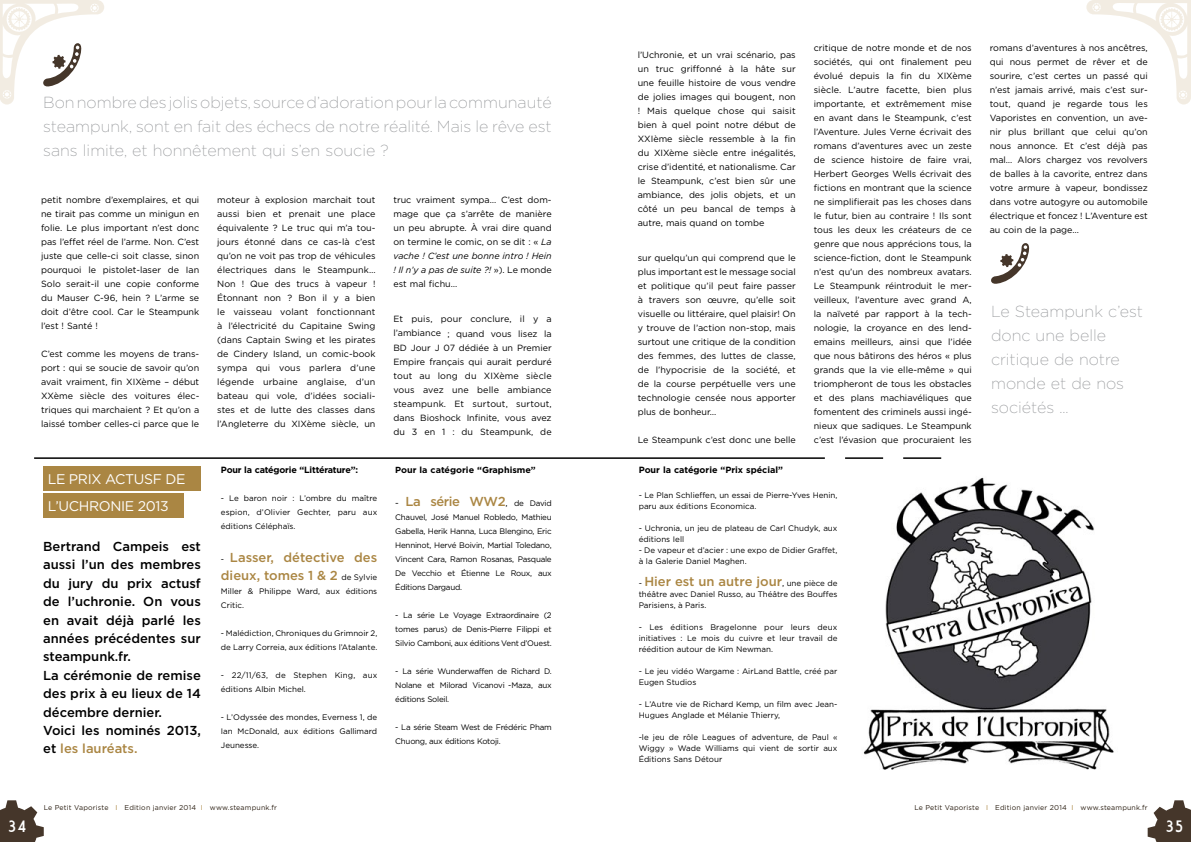
<style>
.page{position:relative;width:1191px;height:842px;background:#fff}
.page>*{position:absolute;margin:0;border:0;box-sizing:border-box;transform-origin:0 0}
.t1{font:200 16px/24px "Gotham";color:#939598;text-align:justify}
.t2{font:16px "Mouse Deco";color:#fff}
.t3{font:14px "Gotham";letter-spacing:-.025em;color:#fff}
.t4{font:500 13px/18.4px "Gotham";color:#000}
.t5{font:500 13px/18.4px "Gotham";color:#aa8643}
.t6{font:500 13px "Gotham";letter-spacing:-.03em;color:#aa8643}
.t7{font:9px/14px "Gotham";color:#000;text-align:justify}
.t8{font:700 9px "Gotham";letter-spacing:-.02em;color:#000}
.t9{font:700 9px "Gotham";color:#000}
.t10{font:700 8.8px "Gotham";color:#000}
.t11{font:8px/14px "Gotham";color:#000}
.t12{font:8px/14px "Gotham";letter-spacing:-.03em;color:#000}
.t13{font:7px "Gotham";letter-spacing:.025em;color:#2b1f13}
.s1{color:#aa8643}
.s2{font-style:italic}
.s3{font-weight:400;font-size:8px;color:#000}
.s4{font-weight:400;font-size:9px;color:#000}
</style>
<div class="page">
<svg style="left:991px;top:243px;width:38px;height:41px"></svg>
<svg style="left:1086px;top:0;width:105px;height:105px"></svg>
<svg style="left:0;top:0;width:104px;height:105px"></svg>
<svg style="left:0;top:800px;width:44px;height:42px"></svg>
<svg style="left:1147px;top:800px;width:44px;height:42px"></svg>
<hr style="left:34px;top:457px;width:791px;height:2px;background:#000">
<div style="left:43px;top:466px;width:158px;height:24px;background:#aa8643"></div>
<div style="left:43px;top:493px;width:141px;height:24px;background:#aa8643"></div>
<hr style="left:903px;top:457px;width:38px;height:2px;background:#000">
<hr style="left:845px;top:457px;width:38px;height:2px;background:#000">
<img style="left:863px;top:477px;width:251px;height:293px">
<h1 class="t1" style="left:43px;top:90px;width:510px">Bon nombre des jolis objets, source d’adoration pour la communauté steampunk, sont en fait des échecs de notre réalité. Mais le rêve est sans limite, et honnêtement qui s’en soucie ?</h1>
<p class="t7" style="left:41px;top:193px;width:160px">petit nombre d’exemplaires, et qui ne tirait pas comme un minigun en folie. Le plus important n’est donc pas l’effet réel de l’arme. Non. C’est juste que celle-ci soit classe, sinon pourquoi le pistolet-laser de Ian Solo serait-il une copie conforme du Mauser C-96, hein ? L’arme se doit d’être cool. Car le Steampunk l’est ! Santé !</p>
<p class="t7" style="left:41px;top:347px;width:160px">C’est comme les moyens de trans&shy;port : qui se soucie de savoir qu’on avait vraiment, fin XIXème – début XXème siècle des voitures élec&shy;triques qui marchaient ? Et qu’on a laissé tomber celles-ci parce que le</p>
<h2 class="t3" style="left:48px;top:470px;width:30px">Le prix</h2>
<h2 class="t3" style="left:105px;top:470px;width:11px">actusf</h2>
<h2 class="t3" style="left:165px;top:470px;width:10px">de</h2>
<h2 class="t3" style="left:48px;top:497px;width:22px">l’uchronie</h2>
<h2 class="t3" style="left:138px;top:497px;width:32px">2013</h2>
<p class="t4" style="left:43px;top:537px;width:159px">Bertrand Campeis est aussi l’un des membres du jury du prix actusf de l’uchronie. On vous en avait déjà parlé les années précédentes sur steampunk.fr.<br>La cérémonie de remise des prix à eu lieux de 14 décembre dernier.<br>Voici les nominés 2013, et <span class="s1">les lauréats.</span></p>
<p class="t7" style="left:217px;top:193px;width:160px">moteur à explosion marchait tout aussi bien et prenait une place équivalente ? Le truc qui m’a tou&shy;jours étonné dans ce cas-là c’est qu’on ne voit pas trop de véhicules électriques dans le Steampunk… Non ! Que des trucs à vapeur !<br>Étonnant non ? Bon il y a bien le vaisseau volant fonctionnant à l’électricité du Capitaine Swing (dans Captain Swing et les pirates de Cindery Island, un comic-book sympa qui vous parlera d’une légende urbaine anglaise, d’un bateau qui vole, d’idées sociali&shy;stes et de lutte des classes dans l’Angleterre du XIXème siècle, un</p>
<p class="t7" style="left:393px;top:193px;width:160px">truc vraiment sympa… C’est dom&shy;mage que ça s’arrête de manière un peu abrupte. À vrai dire quand on termine le comic, on se dit : « <span class="s2">La vache ! C’est une bonne intro ! Hein ! Il n’y a pas de suite ?!</span> »). Le monde est mal fichu…</p>
<p class="t7" style="left:393px;top:311px;width:160px;line-height:15px">Et puis, pour conclure, il y a l’ambiance ; quand vous lisez la</p>
<p class="t7" style="left:393px;top:341px;width:160px">BD Jour J 07 dédiée à un Premier Empire français qui aurait perduré tout au long du XIXème siècle vous avez une belle ambiance steampunk. Et surtout, surtout, dans Bioshock Infinite, vous avez du 3 en 1 : du Steampunk, de</p>
<p class="t8" style="left:221px;top:465px;width:139px">Pour la catégorie “Littérature”:</p>
<p class="t11" style="left:221px;top:491px;width:158px;text-align:justify">- Le baron noir : L’ombre du maître espion, d’Olivier Gechter, paru aux éditions Céléphaïs.</p>
<h3 class="t5" style="left:221px;top:548px;width:158px"><span class="s3">-</span> Lasser, détective des dieux, tomes 1 &amp; 2 <span class="s3">de Sylvie</span></h3>
<p class="t11" style="left:221px;top:584px;width:158px">Miller &amp; Philippe Ward, aux éditions<br>Critic.</p>
<p class="t11" style="left:221px;top:626px;width:158px">- Malédiction, Chroniques du Grimnoir 2, de Larry Correia, aux éditions l’Atalante.</p>
<p class="t11" style="left:221px;top:668px;width:158px">- 22/11/63, de Stephen King, aux éditions Albin Michel.</p>
<p class="t11" style="left:221px;top:710px;width:158px;text-align:justify">- L’Odyssée des mondes, Everness 1, de Ian McDonald, aux éditions Gallimard Jeunesse.</p>
<p class="t10" style="left:395px;top:465px;width:142px">Pour la catégorie “Graphisme”</p>
<h3 class="t6" style="left:395px;top:493px;width:158px"><span class="s4">-</span> La série WW2<span class="s4">,</span> <span class="s3">de David</span></h3>
<p class="t11" style="left:395px;top:510px;width:158px;text-align:justify">Chauvel, José Manuel Robledo, Mathieu Gabella, Herik Hanna, Luca Blengino, Eric Henninot, Hervé Boivin, Martial Toledano, Vincent Cara, Ramon Rosanas, Pasquale De Vecchio et Étienne Le Roux, aux Éditions Dargaud.</p>
<p class="t11" style="left:395px;top:608px;width:158px;text-align:justify">- La série Le Voyage Extraordinaire (2 tomes parus) de Denis-Pierre Filippi et Silvio Camboni, aux éditions Vent d’Ouest.</p>
<p class="t11" style="left:395px;top:664px;width:158px;text-align:justify">- La série Wunderwaffen de Richard D.<br>Nolane et Milorad Vicanović-Maza, aux éditions Soleil.</p>
<p class="t12" style="left:395px;top:720px;width:158px">- La série Steam West de Frédéric Pham<br>Chuong, aux éditions Kotoji.</p>
<p class="t7" style="left:638px;top:48px;width:159px">l’Uchronie, et un vrai scénario, pas un truc griffonné à la hâte sur une feuille histoire de vous vendre de jolies images qui bougent, non ! Mais quelque chose qui saisit bien à quel point notre début de XXIème siècle ressemble à la fin du XIXème siècle entre inégalités, crise d’identité, et nationalisme. Car le Steampunk, c’est bien sûr une ambiance, des jolis objets, et un côté un peu bancal de temps à autre, mais quand on tombe</p>
<p class="t7" style="left:638px;top:251px;width:159px">sur quelqu’un qui comprend que le plus important est le message social et politique qu’il peut faire passer à travers son œuvre, qu’elle soit visuelle ou littéraire, quel plaisir! On y trouve de l’action non-stop, mais surtout une critique de la condition des femmes, des luttes de classe, de l’hypocrisie de la société, et de la course perpétuelle vers une technologie censée nous apporter plus de bonheur…</p>
<p class="t7" style="left:638px;top:433px;width:159px">Le Steampunk c’est donc une belle</p>
<p class="t7" style="left:813px;top:41px;width:160px">critique de notre monde et de nos sociétés, qui ont finalement peu évolué depuis la fin du XIXème siècle. L’autre facette, bien plus importante, et extrêmement mise en avant dans le Steampunk, c’est l’Aventure. Jules Verne écrivait des romans d’aventures avec un zeste de science histoire de faire vrai, Herbert Georges Wells écrivait des fictions en montrant que la science ne simplifierait pas les choses dans le futur, bien au contraire ! Ils sont tous les deux les créateurs de ce genre que nous apprécions tous, la science-fiction, dont le Steampunk n’est qu’un des nombreux avatars.<br>Le Steampunk réintroduit le mer&shy;veilleux, l’aventure avec grand A, la naïveté par rapport à la tech&shy;nologie, la croyance en des lend&shy;emains meilleurs, ainsi que l’idée que nous bâtirons des héros « plus grands que la vie elle-même » qui triompheront de tous les obstacles et des plans machiavéliques que fomentent des criminels aussi ingé&shy;nieux que sadiques. Le Steampunk c’est l’évasion que procuraient les</p>
<p class="t7" style="left:989px;top:41px;width:159px">romans d’aventures à nos ancêtres, qui nous permet de rêver et de sourire, c’est certes un passé qui n’est jamais arrivé, mais c’est sur&shy;tout, quand je regarde tous les Vaporistes en convention, un ave&shy;nir plus brillant que celui qu’on nous annonce. Et c’est déjà pas mal… Alors chargez vos revolvers de balles à la cavorite, entrez dans votre armure à vapeur, bondissez dans votre autogyre ou automobile électrique et foncez ! L’Aventure est au coin de la page…</p>
<h1 class="t1" style="left:991px;top:299px;width:153px;text-align:left">Le Steampunk c’est donc une belle critique de notre monde et de nos sociétés ...</h1>
<p class="t9" style="left:638px;top:465px;width:146px">Pour la catégorie “Prix spécial”</p>
<p class="t11" style="left:638px;top:490px;width:200px;line-height:11px">- Le Plan Schlieffen, un essai de Pierre-Yves Henin, paru aux éditions Economica.</p>
<p class="t11" style="left:638px;top:523px;width:200px;line-height:11px">- Uchronia, un jeu de plateau de Carl Chudyk, aux éditions Iell</p>
<p class="t11" style="left:638px;top:545px;width:200px;line-height:11px">- De vapeur et d’acier : une expo de Didier Graffet, à la Galerie Daniel Maghen.</p>
<h3 class="t5" style="left:638px;top:572px;width:200px"><span class="s3">-</span> Hier est un autre jour<span class="s4">,</span> <span class="s3">une pièce de</span></h3>
<p class="t11" style="left:638px;top:589px;width:200px;line-height:11px">théâtre avec Daniel Russo, au Théâtre des Bouffes<br>Parisiens, à Paris.</p>
<p class="t11" style="left:638px;top:622px;width:200px;line-height:11px;text-align:justify">- Les éditions Bragelonne pour leurs deux initiatives : Le mois du cuivre et leur travail de réédition autour de Kim Newman.</p>
<p class="t11" style="left:638px;top:666px;width:200px;line-height:11px">- Le jeu vidéo Wargame : AirLand Battle, créé par<br>Eugen Studios</p>
<p class="t11" style="left:638px;top:699px;width:200px;line-height:11px">- L’Autre vie de Richard Kemp, un film avec Jean-<br>Hugues Anglade et Mélanie Thierry,</p>
<p class="t11" style="left:638px;top:732px;width:200px;line-height:11px;text-align:justify">-le jeu de rôle Leagues of adventure, de Paul « Wiggy » Wade Williams qui vient de sortir aux Éditions Sans Détour</p>
<p class="t13" style="left:44px;top:803px;width:235px">Le Petit Vaporiste <span class="s1">I</span> Edition janvier 2014 <span class="s1">I</span> www.steampunk.fr</p>
<p class="t13" style="left:914px;top:803px;width:235px">Le Petit Vaporiste <span class="s1">I</span> Edition janvier 2014 <span class="s1">I</span> www.steampunk.fr</p>
<h1 class="t2" style="left:8px;top:819px;width:21px">34</h1>
<h1 class="t2" style="left:1165px;top:819px;width:20px">35</h1>
</div>
